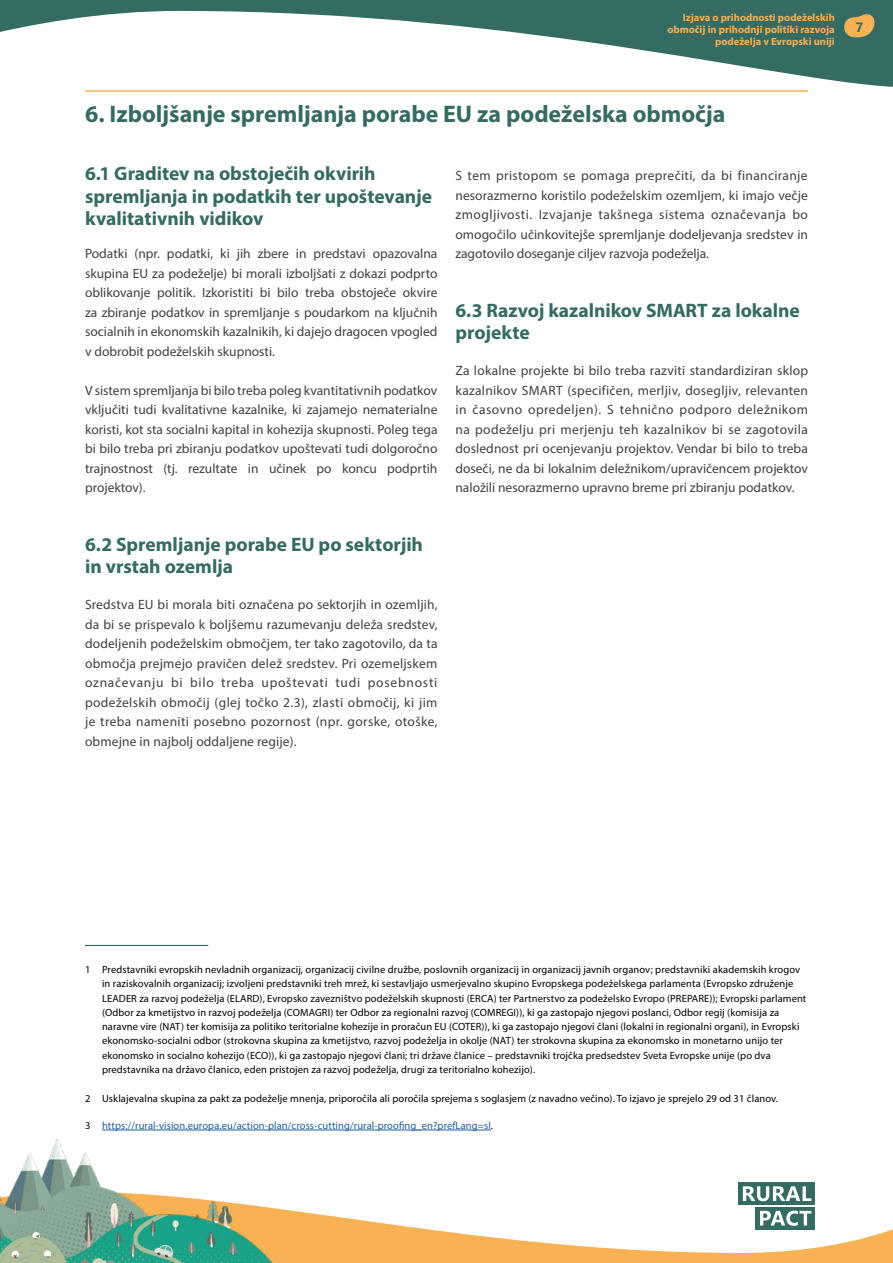
<style>
.page{position:relative;width:893px;height:1263px;background:#fff}
.page>*{position:absolute;margin:0;border:0;box-sizing:border-box;transform-origin:0 0}
.Title_-_level1{font:700 24px "Myriad Pro";color:#346b62}
.Title_-_level_2{font:700 19.5px/22.5px "Myriad Pro";color:#346b62}
.Body_JUSTIFIED{font:13.5px/19.5px "Myriad Pro";color:#414042;text-align:justify}
.t1{font:700 13.5px "Leelawadee";color:#346b62}
.Endnotes{font:10.5px/14.2px "Myriad Pro";letter-spacing:.01em;color:#000}
.Endnotes-2{font:10.5px "Myriad Pro";letter-spacing:.01em;color:#215e9e}
.t2{font:700 10.5px/12px "Myriad Pro";color:#f8b153;text-align:right}
.s1{color:#000}
</style>
<div class="page">
<svg style="left:0;top:0;width:893px;height:87px"></svg>
<svg style="left:842px;top:7px;width:38px;height:34px"></svg>
<svg style="left:357px;top:1182px;width:536px;height:81px"></svg>
<img style="left:0;top:1129px;width:357px;height:134px">
<div style="left:739px;top:1182px;width:76px;height:22px;background:#346b62"></div>
<div style="left:756px;top:1207px;width:59px;height:22px;background:#346b62"></div>
<svg style="left:743px;top:1186px;width:68px;height:15px"></svg>
<svg style="left:760px;top:1210px;width:51px;height:16px"></svg>
<hr style="left:85px;top:90px;width:723px;height:2px;background:#f8b153">
<hr style="left:102px;top:1130px;width:389px;height:1px;background:#215e9e">
<hr style="left:85px;top:945px;width:123px;height:1px;background:#346b62">
<p class="t2" style="left:667px;top:11px;width:169px">Izjava o prihodnosti podeželskih območij in prihodnji politiki razvoja podeželja v Evropski uniji</p>
<p class="t1" style="left:855px;top:19px;width:9px">7</p>
<h2 class="Title_-_level1" style="left:85px;top:98px;width:642px">6. Izboljšanje spremljanja porabe EU za podeželska območja</h2>
<h3 class="Title_-_level_2" style="left:85px;top:162px;width:348px">6.1 Graditev na obstoječih okvirih spremljanja in podatkih ter upoštevanje kvalitativnih vidikov</h3>
<p class="Body_JUSTIFIED" style="left:85px;top:244px;width:354px">Podatki (npr. podatki, ki jih zbere in predstavi opazovalna skupina EU za podeželje) bi morali izboljšati z dokazi podprto oblikovanje politik. Izkoristiti bi bilo treba obstoječe okvire za zbiranje podatkov in spremljanje s poudarkom na ključnih socialnih in ekonomskih kazalnikih, ki dajejo dragocen vpogled v dobrobit podeželskih skupnosti.</p>
<p class="Body_JUSTIFIED" style="left:85px;top:380px;width:354px">V sistem spremljanja bi bilo treba poleg kvantitativnih podatkov vključiti tudi kvalitativne kazalnike, ki zajamejo nematerialne koristi, kot sta socialni kapital in kohezija skupnosti. Poleg tega bi bilo treba pri zbiranju podatkov upoštevati tudi dolgoročno trajnostnost (tj. rezultate in učinek po koncu podprtih projektov).</p>
<p class="Body_JUSTIFIED" style="left:455px;top:166px;width:354px">S tem pristopom se pomaga preprečiti, da bi financiranje nesorazmerno koristilo podeželskim ozemljem, ki imajo večje zmogljivosti. Izvajanje takšnega sistema označevanja bo omogočilo učinkovitejše spremljanje dodeljevanja sredstev in zagotovilo doseganje ciljev razvoja podeželja.</p>
<h3 class="Title_-_level_2" style="left:455px;top:298px;width:346px">6.3 Razvoj kazalnikov SMART za lokalne projekte</h3>
<p class="Body_JUSTIFIED" style="left:455px;top:361px;width:354px">Za lokalne projekte bi bilo treba razviti standardiziran sklop kazalnikov SMART (specifičen, merljiv, dosegljiv, relevanten in časovno opredeljen). S tehnično podporo deležnikom na podeželju pri merjenju teh kazalnikov bi se zagotovila doslednost pri ocenjevanju projektov. Vendar bi bilo to treba doseči, ne da bi lokalnim deležnikom/upravičencem projektov naložili nesorazmerno upravno breme pri zbiranju podatkov.</p>
<h3 class="Title_-_level_2" style="left:85px;top:532px;width:339px">6.2 Spremljanje porabe EU po sektorjih in vrstah ozemlja</h3>
<p class="Body_JUSTIFIED" style="left:85px;top:595px;width:354px">Sredstva EU bi morala biti označena po sektorjih in ozemljih, da bi se prispevalo k boljšemu razumevanju deleža sredstev, dodeljenih podeželskim območjem, ter tako zagotovilo, da ta območja prejmejo pravičen delež sredstev. Pri ozemeljskem označevanju bi bilo treba upoštevati tudi posebnosti podeželskih območij (glej točko 2.3), zlasti območij, ki jim je treba nameniti posebno pozornost (npr. gorske, otoške, obmejne in najbolj oddaljene regije).</p>
<p class="Endnotes" style="left:102px;top:962px;width:706px;text-indent:-17px">1 Predstavniki evropskih nevladnih organizacij, organizacij civilne družbe, poslovnih organizacij in organizacij javnih organov; predstavniki akademskih krogov in raziskovalnih organizacij; izvoljeni predstavniki treh mrež, ki sestavljajo usmerjevalno skupino Evropskega podeželskega parlamenta (Evropsko združenje LEADER za razvoj podeželja (ELARD), Evropsko zavezništvo podeželskih skupnosti (ERCA) ter Partnerstvo za podeželsko Evropo (PREPARE)); Evropski parlament (Odbor za kmetijstvo in razvoj podeželja (COMAGRI) ter Odbor za regionalni razvoj (COMREGI)), ki ga zastopajo njegovi poslanci, Odbor regij (komisija za naravne vire (NAT) ter komisija za politiko teritorialne kohezije in proračun EU (COTER)), ki ga zastopajo njegovi člani (lokalni in regionalni organi), in Evropski ekonomsko-socialni odbor (strokovna skupina za kmetijstvo, razvoj podeželja in okolje (NAT) ter strokovna skupina za ekonomsko in monetarno unijo ter ekonomsko in socialno kohezijo (ECO)), ki ga zastopajo njegovi člani; tri države članice – predstavniki trojčka predsedstev Sveta Evropske unije (po dva predstavnika na državo članico, eden pristojen za razvoj podeželja, drugi za teritorialno kohezijo).</p>
<p class="Endnotes" style="left:85px;top:1091px;width:695px">2 Usklajevalna skupina za pakt za podeželje mnenja, priporočila ali poročila sprejema s soglasjem (z navadno večino). To izjavo je sprejelo 29 od 31 članov.</p>
<p class="Endnotes-2" style="left:85px;top:1119px;width:409px"><span class="s1">3</span> https://rural-vision.europa.eu/action-plan/cross-cutting/rural-proofing_en?prefLang=sl<span class="s1">.</span></p>
</div>
